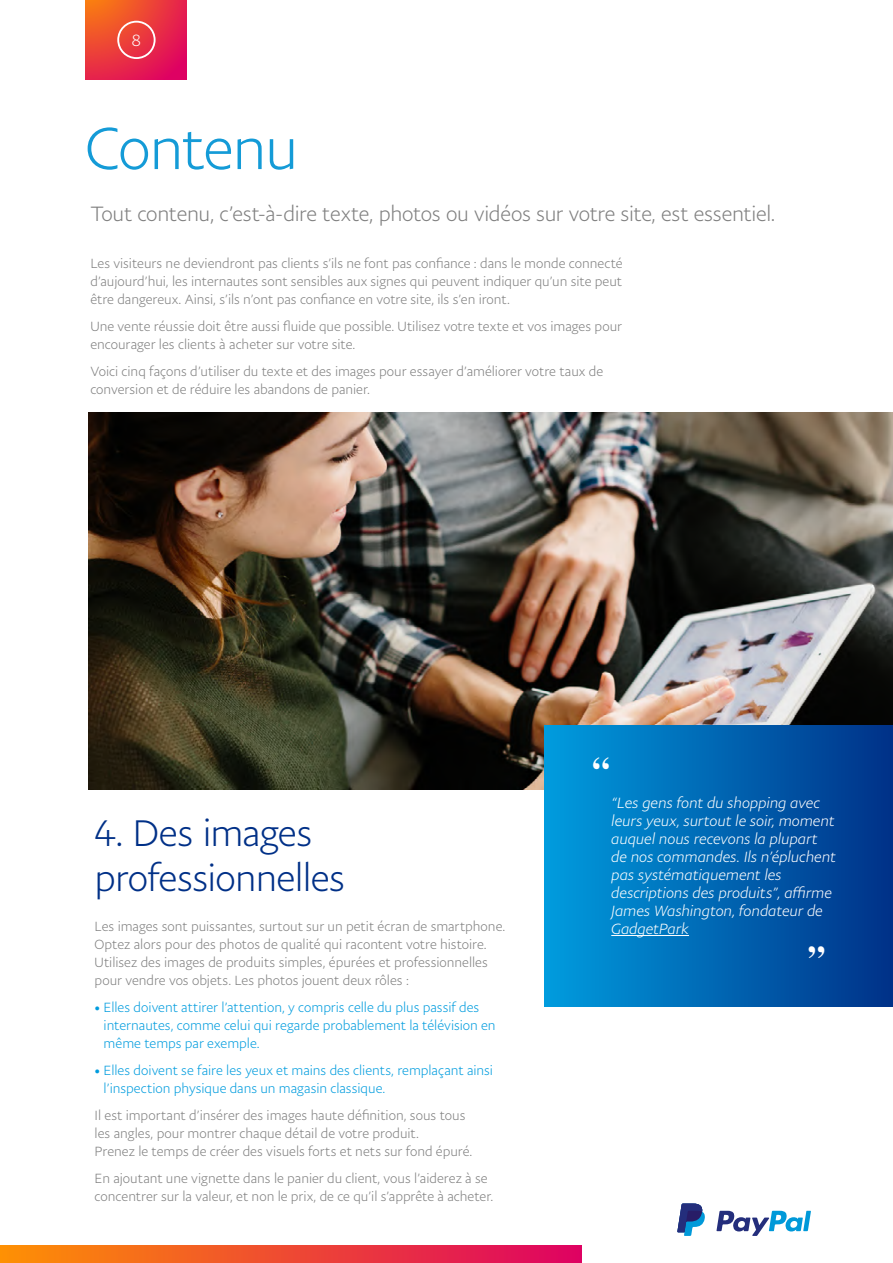
<style>
.page{position:relative;width:893px;height:1263px;background:#fff}
.page>*{position:absolute;margin:0;border:0;box-sizing:border-box;transform-origin:0 0}
.t1{font:300 60px "Pay Pal Sans Big";letter-spacing:-.03em;color:#149bd7}
.t2{font:300 37.5px/45px "Pay Pal Sans Big";letter-spacing:-.015em;color:#003087}
.t3{font:700 34.5px "Times";color:#fff}
.t4{font:300 21px "Pay Pal Sans Big";letter-spacing:-.015em;color:#808080}
.t5{font:300 16.5px "Pay Pal Sans Big";color:#fff}
.t6{font:italic 300 15px/18px "Pay Pal Sans Big";letter-spacing:-.005em;color:#fff}
.t7{font:300 13.5px/18px "Pay Pal Sans Big";color:#808080}
.t8{font:300 13.5px/18px "Pay Pal Sans Big";color:#009cde}
</style>
<div class="page">
<img style="left:89px;top:412px;width:804px;height:378px">
<div style="left:544px;top:726px;width:348px;height:280px;background:linear-gradient(to right,#009cde,#003188)"></div>
<hr style="left:611px;top:935px;width:78px;height:1px;background:#fff">
<svg style="left:86px;top:0;width:101px;height:80px;background:#e93742"></svg>
<div style="left:117px;top:21px;width:39px;height:38px;border:2px solid #fff;border-radius:50%"></div>
<svg style="left:716px;top:1211px;width:95px;height:25px"></svg>
<svg style="left:677px;top:1203px;width:28px;height:33px"></svg>
<div style="left:0;top:1245px;width:581px;height:18px;background:linear-gradient(to right,#fe9103,#de0162)"></div>
<p class="t5" style="left:132px;top:30px;width:10px">8</p>
<h1 class="t1" style="left:85px;top:112px;width:215px">Contenu</h1>
<h3 class="t4" style="left:90px;top:201px;width:687px">Tout contenu, c’est-à-dire texte, photos ou vidéos sur votre site, est essentiel.</h3>
<p class="t7" style="left:90px;top:254px;width:534px;text-align:justify">Les visiteurs ne deviendront pas clients s’ils ne font pas confiance : dans le monde connecté d’aujourd’hui, les internautes sont sensibles aux signes qui peuvent indiquer qu’un site peut être dangereux. Ainsi, s’ils n’ont pas confiance en votre site, ils s’en iront.</p>
<p class="t7" style="left:90px;top:317px;width:533px">Une vente réussie doit être aussi fluide que possible. Utilisez votre texte et vos images pour encourager les clients à acheter sur votre site.</p>
<p class="t7" style="left:90px;top:362px;width:514px">Voici cinq façons d’utiliser du texte et des images pour essayer d’améliorer votre taux de conversion et de réduire les abandons de panier.</p>
<h2 class="t2" style="left:95px;top:809px;width:252px">4. Des images professionnelles</h2>
<p class="t7" style="left:95px;top:917px;width:412px">Les images sont puissantes, surtout sur un petit écran de smartphone.<br>Optez alors pour des photos de qualité qui racontent votre histoire.<br>Utilisez des images de produits simples, épurées et professionnelles pour vendre vos objets. Les photos jouent deux rôles :</p>
<p class="t8" style="left:104px;top:998px;width:393px;text-indent:-9px">• Elles doivent attirer l’attention, y compris celle du plus passif des internautes, comme celui qui regarde probablement la télévision en même temps par exemple.</p>
<p class="t8" style="left:104px;top:1061px;width:391px;text-indent:-9px">• Elles doivent se faire les yeux et mains des clients, remplaçant ainsi l’inspection physique dans un magasin classique.</p>
<p class="t7" style="left:95px;top:1106px;width:379px">Il est important d’insérer des images haute définition, sous tous les angles, pour montrer chaque détail de votre produit.<br>Prenez le temps de créer des visuels forts et nets sur fond épuré.</p>
<p class="t7" style="left:95px;top:1169px;width:400px">En ajoutant une vignette dans le panier du client, vous l’aiderez à se concentrer sur la valeur, et non le prix, de ce qu’il s’apprête à acheter.</p>
<h3 class="t3" style="left:592px;top:736px;width:19px">“</h3>
<p class="t6" style="left:611px;top:793px;width:226px">“Les gens font du shopping avec leurs yeux, surtout le soir, moment auquel nous recevons la plupart de nos commandes. Ils n’épluchent pas systématiquement les descriptions des produits”, affirme<br>James Washington, fondateur de<br>GadgetPark</p>
<h3 class="t3" style="left:808px;top:925px;width:19px">”</h3>
</div>
